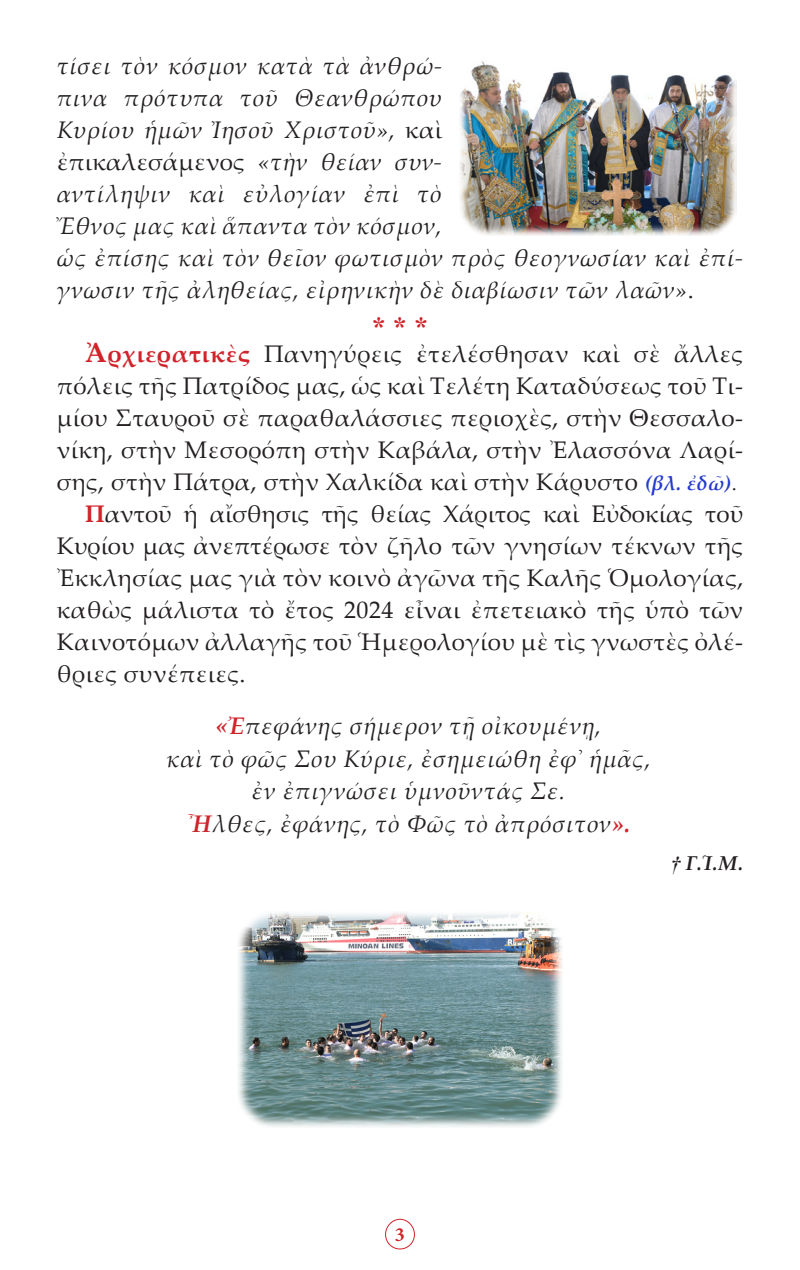
<style>
.page{position:relative;width:800px;height:1270px;background:#fff}
.page>*{position:absolute;margin:0;border:0;box-sizing:border-box;transform-origin:0 0}
.t1{font:28px "CTOS New Times Bold Test 1";color:#d1232a}
.t2{font:24px/32px "Palatino Linotype";letter-spacing:.02em;color:#231f20;text-align:justify}
.t3{font:italic 24px/32px "Palatino Linotype";letter-spacing:.02em;color:#231f20}
.t4{font:italic 700 20px "Palatino Linotype";color:#231f20}
.t5{font:700 20px "Minion Pro";color:#d1232a}
.s1{font-style:normal}
.s2{font-weight:700;font-size:28px;color:#d1232a}
.s3{font-weight:700;color:#d1232a}
.s4{font-weight:700;font-style:italic;font-size:20px;color:#253ad0}
.s5{font-size:20px}
.s6{font-family:"CTOS New Times Bold Italic Test 1";font-weight:400;font-style:normal}
</style>
<div class="page">
<div style="left:385px;top:1219px;width:30px;height:30px;border:1px solid #d1232a;border-radius:50%"></div>
<img style="left:460px;top:61px;width:276px;height:174px">
<img style="left:238px;top:912px;width:324px;height:215px">
<p class="t3" style="left:57px;top:49px;width:688px">τίσει τὸν κόσμον κατὰ τὰ ἀνθρώ-<br>πινα πρότυπα τοῦ Θεανθρώπου<br>Κυρίου ἡμῶν Ἰησοῦ Χριστοῦ», <span class="s1">καὶ<br>ἐπικαλεσάμενος</span> «τὴν θείαν συν-<br>αντίληψιν καὶ εὐλογίαν ἐπὶ τὸ<br>Ἔθνος μας καὶ ἅπαντα τὸν κόσμον,<br>ὡς ἐπίσης καὶ τὸν θεῖον φωτισμὸν πρὸς θεογνωσίαν καὶ ἐπί&shy;γνωσιν τῆς ἀληθείας, εἰρηνικὴν δὲ διαβίωσιν τῶν λαῶν»<span class="s1">.</span></p>
<p class="t1" style="left:372px;top:311px;width:57px">* * *</p>
<p class="t2" style="left:57px;top:337px;width:688px;text-indent:28px"><span class="s2">Ἀ</span><span class="s3">ρχιερατικὲς</span> Πανηγύρεις ἐτελέσθησαν καὶ σὲ ἄλλες πόλεις τῆς Πατρίδος μας, ὡς καὶ Τελέτη Καταδύσεως τοῦ Τι&shy;μίου Σταυροῦ σὲ παραθαλάσσιες περιοχὲς, στὴν Θεσσαλο&shy;νίκη, στὴν Μεσορόπη στὴν Καβάλα, στὴν Ἐλασσόνα Λαρί&shy;σης, στὴν Πάτρα, στὴν Χαλκίδα καὶ στὴν Κάρυστο <span class="s4">(βλ. ἐδῶ)</span><span class="s5">.</span></p>
<p class="t2" style="left:57px;top:497px;width:688px;text-indent:28px"><span class="s3">Π</span>αντοῦ ἡ αἴσθησις τῆς θείας Χάριτος καὶ Εὐδοκίας τοῦ Κυρίου μας ἀνεπτέρωσε τὸν ζῆλο τῶν γνησίων τέκνων τῆς Ἐκκλησίας μας γιὰ τὸν κοινὸ ἀγῶνα τῆς Καλῆς Ὁμολογίας, καθὼς μάλιστα τὸ ἔτος 2024 εἶναι ἐπετειακὸ τῆς ὑπὸ τῶν Καινοτόμων ἀλλαγῆς τοῦ Ἡμερολογίου μὲ τὶς γνωστὲς ὀλέ&shy;θριες συνέπειες.</p>
<p class="t3" style="left:216px;top:709px;width:387px"><span class="s3">«Ἐ</span>πεφάνης σήμερον τῇ οἰκουμένῃ,</p>
<p class="t3" style="left:166px;top:742px;width:486px">καὶ τὸ φῶς Σου Κύριε, ἐσημειώθη ἐφ᾿ ἡμᾶς,</p>
<p class="t3" style="left:252px;top:774px;width:315px">ἐν ἐπιγνώσει ὑμνοῦντάς Σε.</p>
<p class="t3" style="left:187px;top:807px;width:445px"><span class="s3">Ἦ</span>λθες, ἐφάνης, τὸ Φῶς τὸ ἀπρόσιτον<span class="s3">».</span></p>
<p class="t4" style="left:671px;top:849px;width:74px"><span class="s6">†</span> Γ.Ἱ.Μ.</p>
<p class="t5" style="left:395px;top:1220px;width:11px">3</p>
</div>
